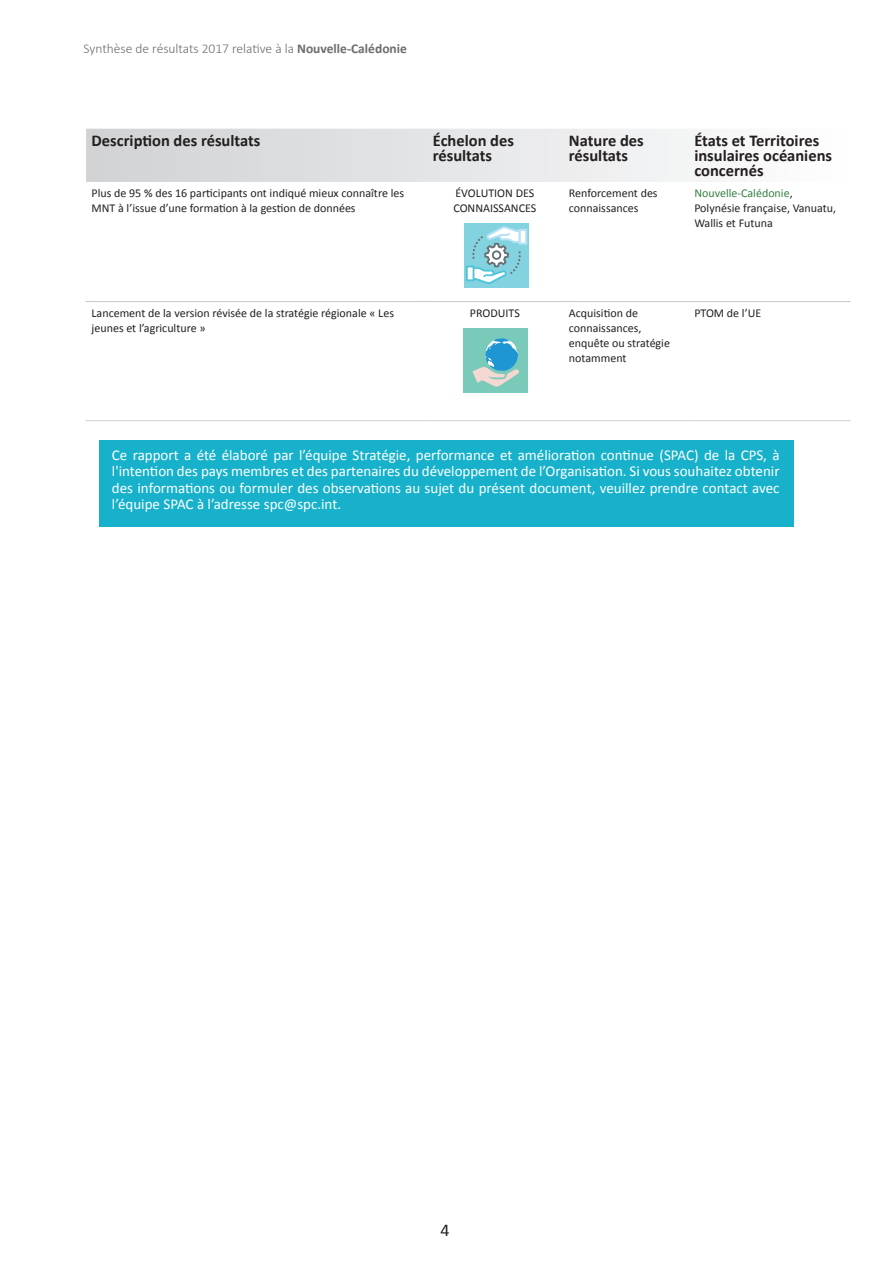
<style>
.page{position:relative;width:893px;height:1263px;background:#fff}
.page>*{position:absolute;margin:0;border:0;box-sizing:border-box;transform-origin:0 0}
.t1{font:18px "Calibri";color:#231f20}
.t2{font:700 16.5px/15px "Calibri";color:#231f20}
.t3{font:15px/16.5px "Calibri";color:#fff;text-align:justify}
.t4{font:300 13.5px "Calibri";color:#6c6d70}
.t5{font:12px/15px "Calibri";color:#231f20}
.s1{font-weight:700}
.s2{color:#378046}
</style>
<div class="page">
<svg style="left:86px;top:129px;width:612px;height:53px"></svg>
<hr style="left:86px;top:420px;width:341px;height:1px;background:#d1d2d4">
<hr style="left:427px;top:420px;width:136px;height:1px;background:#d1d2d4">
<hr style="left:563px;top:420px;width:125px;height:1px;background:#d1d2d4">
<hr style="left:688px;top:420px;width:162px;height:1px;background:#d1d2d4">
<hr style="left:86px;top:301px;width:341px;height:1px;background:#c7c8ca">
<hr style="left:427px;top:301px;width:136px;height:1px;background:#c7c8ca">
<hr style="left:563px;top:301px;width:125px;height:1px;background:#c7c8ca">
<hr style="left:688px;top:301px;width:162px;height:1px;background:#c7c8ca">
<div style="left:465px;top:223px;width:64px;height:65px;background:#83d2e0"></div>
<svg style="left:466px;top:226px;width:61px;height:58px"></svg>
<div style="left:463px;top:328px;width:65px;height:65px;background:#79cab8"></div>
<svg style="left:472px;top:338px;width:47px;height:48px"></svg>
<div style="left:99px;top:440px;width:695px;height:87px;background:#17b1cb"></div>
<p class="t4" style="left:84px;top:40px;width:325px">Synthèse de résultats 2017 relative à la <span class="s1">Nouvelle-Calédonie</span></p>
<h2 class="t2" style="left:92px;top:133px;width:170px">Description des résultats</h2>
<h2 class="t2" style="left:433px;top:133px;width:83px">Échelon des résultats</h2>
<h2 class="t2" style="left:569px;top:133px;width:76px">Nature des résultats</h2>
<h2 class="t2" style="left:694px;top:133px;width:139px">États et Territoires insulaires océaniens concernés</h2>
<p class="t5" style="left:92px;top:186px;width:314px">Plus de 95 % des 16 participants ont indiqué mieux connaître les<br>MNT à l’issue d’une formation à la gestion de données</p>
<p class="t5" style="left:453px;top:186px;width:84px">ÉVOLUTION DES<br>CONNAISSANCES</p>
<p class="t5" style="left:569px;top:186px;width:90px">Renforcement des connaissances</p>
<p class="t5" style="left:694px;top:186px;width:143px"><span class="s2">Nouvelle-Calédonie</span>,<br>Polynésie française, Vanuatu,<br>Wallis et Futuna</p>
<p class="t5" style="left:92px;top:305px;width:304px">Lancement de la version révisée de la stratégie régionale « Les jeunes et l’agriculture »</p>
<p class="t5" style="left:470px;top:305px;width:51px">PRODUITS</p>
<p class="t5" style="left:569px;top:305px;width:103px">Acquisition de connaissances, enquête ou stratégie notamment</p>
<p class="t5" style="left:694px;top:305px;width:68px">PTOM de l’UE</p>
<p class="t3" style="left:112px;top:447px;width:669px">Ce rapport a été élaboré par l’équipe Stratégie, performance et amélioration continue (SPAC) de la CPS, à l'intention des pays membres et des partenaires du développement de l’Organisation. Si vous souhaitez obtenir des informations ou formuler des observations au sujet du présent document, veuillez prendre contact avec l’équipe SPAC à l’adresse spc@spc.int.</p>
<h1 class="t1" style="left:440px;top:1218px;width:11px">4</h1>
</div>
